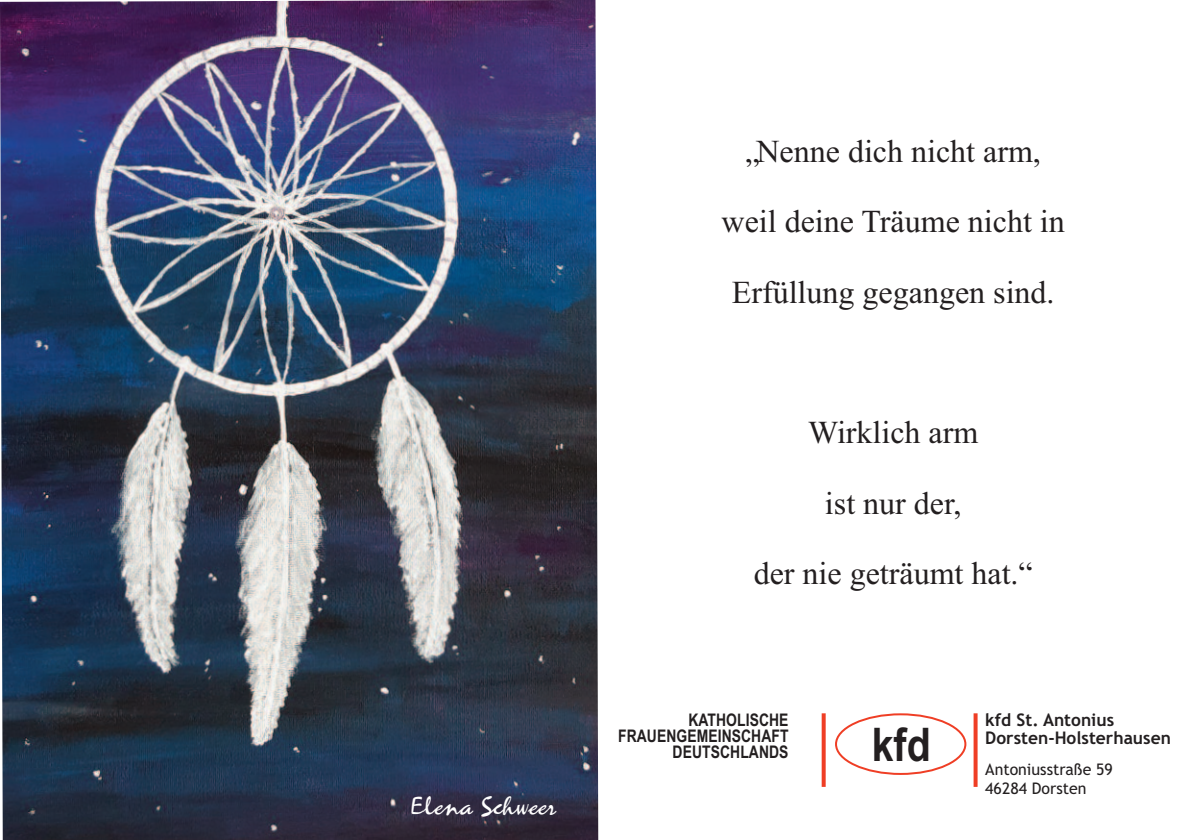
<style>
.page{position:relative;width:1191px;height:840px;background:#fff}
.page>*{position:absolute;margin:0;border:0;box-sizing:border-box;transform-origin:0 0}
.t1{font:700 46.4px "Arial";color:#231f20;scale:.85 1}
.t2{font:32px/70.4px "Times New Roman";color:#231f20;text-align:center}
.t3{font:24px "Borealis";color:#fff}
.t4{font:700 17.4px/16px "Arial";letter-spacing:.005em;color:#231f20;text-align:right;scale:.8 1}
.t5{font:700 17.4px/17.4px "Trebuchet MS";color:#231f20}
.t6{font:16px/19.2px "Trebuchet MS";color:#231f20}
</style>
<div class="page">
<img style="left:0;top:0;width:598px;height:839px">
<svg style="left:821px;top:713px;width:4px;height:73px"></svg>
<svg style="left:973px;top:713px;width:4px;height:73px"></svg>
<svg style="left:835px;top:713px;width:131px;height:61px"></svg>
<p class="t3" style="left:409px;top:790px;width:148px">Elena Schweer</p>
<p class="t2" style="left:721px;top:115px;width:345px">„Nenne dich nicht arm, weil deine Träume nicht in</p>
<p class="t2" style="left:732px;top:256px;width:324px">Erfüllung gegangen sind.</p>
<p class="t2" style="left:753px;top:397px;width:280px">Wirklich arm<br>ist nur der,<br>der nie geträumt hat.“</p>
<p class="t4" style="left:618px;top:711px;width:214px">KATHOLISCHE<br>FRAUENGEMEINSCHAFT<br>DEUTSCHLANDS</p>
<h1 class="t1" style="left:871px;top:717px;width:71px">kfd</h1>
<p class="t5" style="left:985px;top:711px;width:187px">kfd St. Antonius<br>Dorsten-Holsterhausen</p>
<p class="t6" style="left:985px;top:759px;width:129px">Antoniusstraße 59<br>46284 Dorsten</p>
</div>
